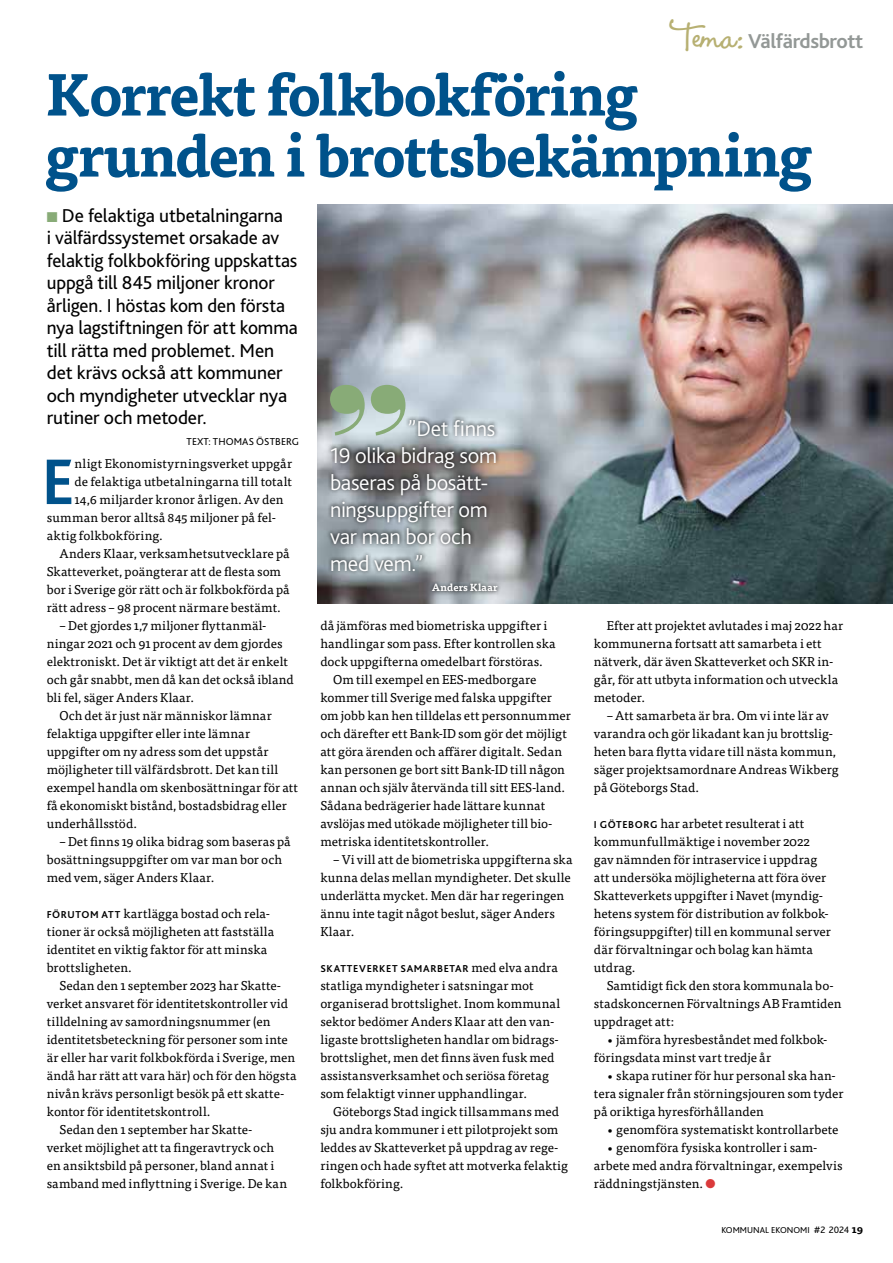
<style>
.page{position:relative;width:893px;height:1263px;background:#fff}
.page>*{position:absolute;margin:0;border:0;box-sizing:border-box;transform-origin:0 0}
.t1{font:700 67.35px "Bliss 2";color:#00528b}
.t2{font:700 58.35px/61.1px "Tisa OT";letter-spacing:-.03em;color:#00528b}
.t3{font:300 22.5px/27px "Bliss 2";letter-spacing:-.015em;color:#fff}
.t4{font:700 21px "Bliss 2";letter-spacing:-.02em;color:#939896}
.t5{font:19.5px/22.5px "Bliss 2";letter-spacing:-.01em;color:#000}
.t6{font:12.75px/18px "Tisa OT";letter-spacing:.005em;color:#000}
.t7{font:700 10.5px "Bliss 2";letter-spacing:.06em;color:#000}
.t8{font:10.5px "Bliss 2";letter-spacing:.01em;color:#000}
.t9{font:700 10.2px "Tisa OT";letter-spacing:.01em;color:#fff}
.t10{font:9px "Bliss 2";color:#000}
.s1{font-family:"Wendy LP";font-size:42px;color:#b7b072}
.s2{color:#88ab77}
.s3{font-family:"Bliss 2";font-weight:700;font-size:10.5px}
.s4{font-family:"Tisa OT";font-weight:400;font-size:12.75px}
.s5{color:#da3a3b}
.s6{font-size:9.75px}
.s7{font-family:"Tisa OT";font-weight:700;font-size:10.5px}
</style>
<div class="page">
<img style="left:317px;top:204px;width:576px;height:400px">
<svg style="left:326px;top:415px;width:176px;height:180px;background:#84888c"></svg>
<svg style="left:330px;top:385px;width:75px;height:51px;background:#a6bda7"></svg>
<h3 class="t4" style="left:674px;top:28px;width:191px"><span class="s1">Tema:</span> Välfärdsbrott</h3>
<h2 class="t2" style="left:45px;top:66px;width:769px">Korrekt folkbokföring grunden i brottsbekämpning</h2>
<p class="t5" style="left:47px;top:203px;width:252px"><span class="s2">■</span> De felaktiga utbetalningarna<br>i välfärdssystemet orsakade av felaktig folkbokföring uppskattas uppgå till 845 miljoner kronor årligen. I höstas kom den första nya lagstiftningen för att komma till rätta med problemet. Men det krävs också att kommuner och myndigheter utvecklar nya rutiner och metoder.</p>
<p class="t8" style="left:187px;top:435px;width:114px">TEXT: THOMAS ÖSTBERG</p>
<h1 class="t1" style="left:41px;top:440px;width:35px">E</h1>
<p class="t6" style="left:75px;top:455px;width:219px">nligt Ekonomistyrningsverket uppgår</p>
<p class="t6" style="left:75px;top:473px;width:219px">de felaktiga utbetalningarna till totalt</p>
<p class="t6" style="left:75px;top:491px;width:210px">14,6 miljarder kronor årligen. Av den</p>
<p class="t6" style="left:47px;top:509px;width:231px">summan beror alltså 845 miljoner på fel-</p>
<p class="t6" style="left:47px;top:527px;width:118px">aktig folkbokföring.</p>
<p class="t6" style="left:60px;top:545px;width:232px">Anders Klaar, verksamhetsutvecklare på</p>
<p class="t6" style="left:47px;top:563px;width:236px">Skatteverket, poängterar att de flesta som</p>
<p class="t6" style="left:47px;top:581px;width:244px">bor i Sverige gör rätt och är folkbokförda på</p>
<p class="t6" style="left:47px;top:599px;width:236px">rätt adress – 98 procent närmare bestämt.</p>
<p class="t6" style="left:60px;top:617px;width:209px">– Det gjordes 1,7 miljoner flyttanmäl-</p>
<p class="t6" style="left:47px;top:635px;width:237px">ningar 2021 och 91 procent av dem gjordes</p>
<p class="t6" style="left:47px;top:653px;width:243px">elektroniskt. Det är viktigt att det är enkelt</p>
<p class="t6" style="left:47px;top:671px;width:249px">och går snabbt, men då kan det också ibland</p>
<p class="t6" style="left:47px;top:689px;width:149px">bli fel, säger Anders Klaar.</p>
<p class="t6" style="left:60px;top:707px;width:214px">Och det är just när människor lämnar</p>
<p class="t6" style="left:47px;top:725px;width:205px">felaktiga uppgifter eller inte lämnar</p>
<p class="t6" style="left:47px;top:743px;width:223px">uppgifter om ny adress som det uppstår</p>
<p class="t6" style="left:47px;top:761px;width:233px">möjligheter till välfärdsbrott. Det kan till</p>
<p class="t6" style="left:47px;top:779px;width:253px">exempel handla om skenbosättningar för att</p>
<p class="t6" style="left:47px;top:797px;width:242px">få ekonomiskt bistånd, bostadsbidrag eller</p>
<p class="t6" style="left:47px;top:815px;width:92px">underhållsstöd.</p>
<p class="t6" style="left:47px;top:833px;width:245px;text-indent:13px">– Det finns 19 olika bidrag som baseras på bosättningsuppgifter om var man bor och med vem, säger Anders Klaar.</p>
<p class="t6" style="left:47px;top:905px;width:229px"><span class="s3">FÖRUTOM ATT</span> kartlägga bostad och rela&shy;tioner är också möjligheten att fastställa identitet en viktig faktor för att minska brottsligheten.</p>
<p class="t6" style="left:60px;top:977px;width:223px">Sedan den 1 september 2023 har Skatte-</p>
<p class="t6" style="left:47px;top:995px;width:243px">verket ansvaret för identitetskontroller vid</p>
<p class="t6" style="left:47px;top:1013px;width:225px">tilldelning av samordningsnummer (en</p>
<p class="t6" style="left:47px;top:1031px;width:243px">identitetsbeteckning för personer som inte</p>
<p class="t6" style="left:47px;top:1049px;width:250px">är eller har varit folkbokförda i Sverige, men</p>
<p class="t6" style="left:47px;top:1067px;width:251px">ändå har rätt att vara här) och för den högsta</p>
<p class="t6" style="left:47px;top:1085px;width:239px">nivån krävs personligt besök på ett skatte-</p>
<p class="t6" style="left:47px;top:1103px;width:165px">kontor för identitetskontroll.</p>
<p class="t6" style="left:60px;top:1121px;width:194px">Sedan den 1 september har Skatte-</p>
<p class="t6" style="left:47px;top:1139px;width:229px">verket möjlighet att ta fingeravtryck och</p>
<p class="t6" style="left:47px;top:1157px;width:229px">en ansiktsbild på personer, bland annat i</p>
<p class="t6" style="left:47px;top:1175px;width:242px">samband med inflyttning i Sverige. De kan</p>
<h3 class="t3" style="left:330px;top:414px;width:169px;text-indent:78px">”Det finns<br>19 olika bidrag som baseras på bosätt&shy;ningsuppgifter om var man bor och med vem.”</h3>
<p class="t9" style="left:432px;top:581px;width:67px">Anders Klaar</p>
<p class="t6" style="left:320px;top:617px;width:228px">då jämföras med biometriska uppgifter i</p>
<p class="t6" style="left:320px;top:635px;width:237px">handlingar som pass. Efter kontrollen ska</p>
<p class="t6" style="left:320px;top:653px;width:224px">dock uppgifterna omedelbart förstöras.</p>
<p class="t6" style="left:333px;top:671px;width:205px">Om till exempel en EES-medborgare</p>
<p class="t6" style="left:320px;top:689px;width:233px">kommer till Sverige med falska uppgifter</p>
<p class="t6" style="left:320px;top:707px;width:252px">om jobb kan hen tilldelas ett personnummer</p>
<p class="t6" style="left:320px;top:725px;width:248px">och därefter ett Bank-ID som gör det möjligt</p>
<p class="t6" style="left:320px;top:743px;width:243px">att göra ärenden och affärer digitalt. Sedan</p>
<p class="t6" style="left:320px;top:761px;width:246px">kan personen ge bort sitt Bank-ID till någon</p>
<p class="t6" style="left:320px;top:779px;width:246px">annan och själv återvända till sitt EES-land.</p>
<p class="t6" style="left:320px;top:797px;width:226px">Sådana bedrägerier hade lättare kunnat</p>
<p class="t6" style="left:320px;top:815px;width:234px">avslöjas med utökade möjligheter till bio-</p>
<p class="t6" style="left:320px;top:833px;width:170px">metriska identitetskontroller.</p>
<p class="t6" style="left:320px;top:851px;width:254px;text-indent:13px">– Vi vill att de biometriska uppgifterna ska kunna delas mellan myndigheter. Det skulle underlätta mycket. Men där har regeringen ännu inte tagit något beslut, säger Anders Klaar.</p>
<p class="t7" style="left:320px;top:962px;width:239px">SKATTEVERKET SAMARBETAR <span class="s4">med elva andra</span></p>
<p class="t6" style="left:320px;top:977px;width:241px">statliga myndigheter i satsningar mot organiserad brottslighet. Inom kommunal sektor bedömer Anders Klaar att den van&shy;ligaste brottsligheten handlar om bidrags&shy;brottslighet, men det finns även fusk med assistansverksamhet och seriösa företag som felaktigt vinner upphandlingar.</p>
<p class="t6" style="left:320px;top:1103px;width:249px;text-indent:13px">Göteborgs Stad ingick tillsammans med sju andra kommuner i ett pilotprojekt som leddes av Skatteverket på uppdrag av rege&shy;ringen och hade syftet att motverka felaktig folkbokföring.</p>
<p class="t6" style="left:594px;top:617px;width:251px;text-indent:13px">Efter att projektet avlutades i maj 2022 har kommunerna fortsatt att samarbeta i ett nätverk, där även Skatteverket och SKR in&shy;går, för att utbyta information och utveckla metoder.</p>
<p class="t6" style="left:594px;top:707px;width:246px;text-indent:13px">– Att samarbeta är bra. Om vi inte lär av varandra och gör likadant kan ju brottslig&shy;heten bara flytta vidare till nästa kommun, säger projektsamordnare Andreas Wikberg på Göteborgs Stad.</p>
<p class="t6" style="left:594px;top:815px;width:239px"><span class="s3">I GÖTEBORG</span> har arbetet resulterat i att kommunfullmäktige i november 2022 gav nämnden för intraservice i uppdrag att undersöka möjligheterna att föra över Skatteverkets uppgifter i Navet (myndig&shy;hetens system för distribution av folkbok&shy;föringsuppgifter) till en kommunal server där förvaltningar och bolag kan hämta utdrag.</p>
<p class="t6" style="left:594px;top:977px;width:249px;text-indent:13px">Samtidigt fick den stora kommunala bo&shy;stadskoncernen Förvaltnings AB Framtiden uppdraget att:</p>
<p class="t6" style="left:594px;top:1031px;width:235px;text-indent:13px">• jämföra hyresbeståndet med folkbok&shy;föringsdata minst vart tredje år</p>
<p class="t6" style="left:594px;top:1067px;width:251px;text-indent:13px">• skapa rutiner för hur personal ska han&shy;tera signaler från störningsjouren som tyder på oriktiga hyresförhållanden</p>
<p class="t6" style="left:607px;top:1121px;width:233px">• genomföra systematiskt kontrollarbete</p>
<p class="t6" style="left:594px;top:1139px;width:250px;text-indent:13px">• genomföra fysiska kontroller i sam&shy;arbete med andra förvaltningar, exempelvis räddningstjänsten. <span class="s5">●</span></p>
<p class="t10" style="left:721px;top:1224px;width:143px">KOMMUNAL EKONOMI <span class="s6">#2 2024</span> <span class="s7">19</span></p>
</div>
